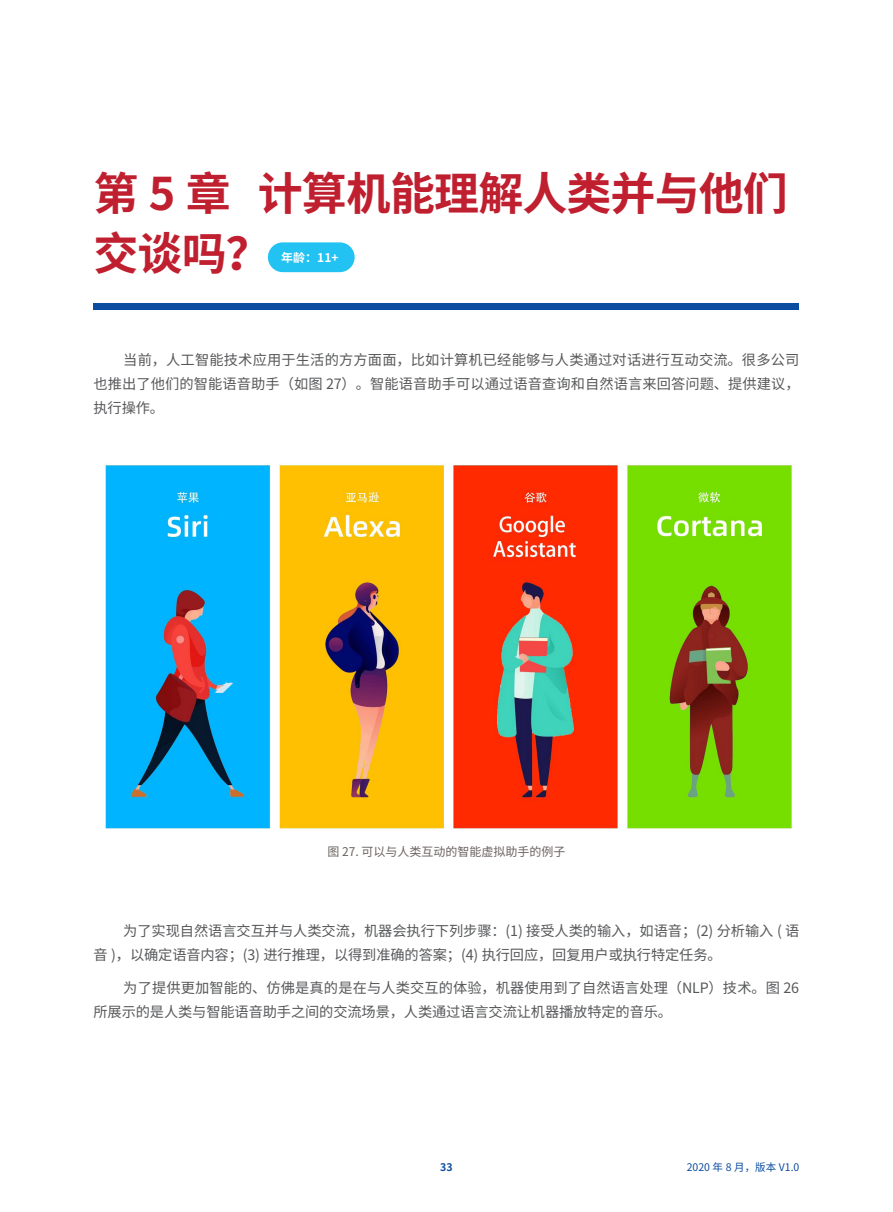
<style>
.page{position:relative;width:893px;height:1212px;background:#fff}
.page>*{position:absolute;margin:0;border:0;box-sizing:border-box;transform-origin:0 0}
.大标题-新{font:700 45px/60px "Noto Sans SC";letter-spacing:-.02em;color:#bf1f2e}
.正文样式{font:14.25px/24px "Noto Sans SC";letter-spacing:-.005em;color:#57585a}
.图片说明{font:12px "Noto Sans SC";color:#6b6360}
.t1{font:700 12px "Noto Sans SC";color:#fff}
.t2{font:10.5px "Noto Sans SC";color:#0d4da1}
.t3{font:700 10.5px "Noto Sans SC";color:#0d4da1}
</style>
<div class="page">
<div style="left:94px;top:303px;width:705px;height:7px;background:#0d4da1"></div>
<div style="left:268px;top:242px;width:87px;height:30px;background:#22c2f3;border-radius:15px"></div>
<img style="left:105px;top:465px;width:687px;height:364px">
<p class="大标题-新" style="left:94px;top:164px;width:696px">第 5 章 计算机能理解人类并与他们交谈吗？</p>
<p class="t1" style="left:281px;top:251px;width:59px">年龄：11+</p>
<p class="正文样式" style="left:94px;top:348px;width:708px;text-align:justify;text-indent:30px">当前，人工智能技术应用于生活的方方面面，比如计算机已经能够与人类通过对话进行互动交流。很多公司也推出了他们的智能语音助手（如图 27）。智能语音助手可以通过语音查询和自然语言来回答问题、提供建议，执行操作。</p>
<p class="图片说明" style="left:327px;top:845px;width:240px">图 27. 可以与人类互动的智能虚拟助手的例子</p>
<p class="正文样式" style="left:94px;top:919px;width:707px;text-indent:30px">为了实现自然语言交互并与人类交流，机器会执行下列步骤：(1) 接受人类的输入，如语音；(2) 分析输入 ( 语音 )，以确定语音内容；(3) 进行推理，以得到准确的答案；(4) 执行回应，回复用户或执行特定任务。</p>
<p class="正文样式" style="left:94px;top:976px;width:707px;text-indent:30px">为了提供更加智能的、仿佛是真的是在与人类交互的体验，机器使用到了自然语言处理（NLP）技术。图 26所展示的是人类与智能语音助手之间的交流场景，人类通过语言交流让机器播放特定的音乐。</p>
<p class="t3" style="left:440px;top:1161px;width:14px">33</p>
<p class="t2" style="left:687px;top:1161px;width:114px">2020 年 8 月，版本 V1.0</p>
</div>
